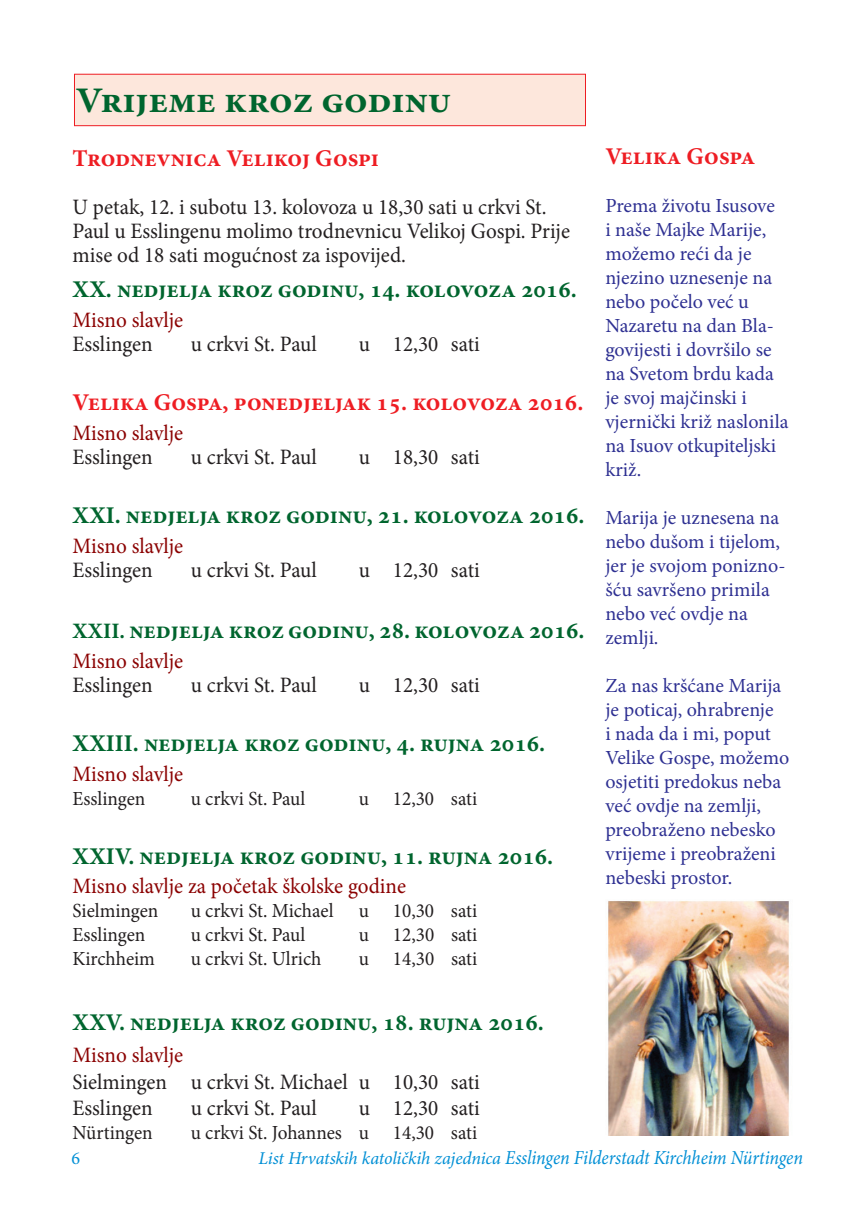
<style>
.page{position:relative;width:857px;height:1225px;background:#fff}
.page>*{position:absolute;margin:0;border:0;box-sizing:border-box;transform-origin:0 0}
.t1{font:700 36px "Minion Pro";color:#00652e;scale:1.06 1}
.t2{font:700 24px "Minion Pro";color:#00652e}
.t3{font:700 24px "Minion Pro";color:#ee1d23}
.t4{font:22px/24px "Minion Pro";color:#231f20;scale:.96 1}
.t5{font:22px "Minion Pro";letter-spacing:-.005em;color:#8b0202;scale:.96 1}
.t6{font:20px/24px "Minion Pro";color:#2e3092}
.t7{font:20px "Minion Pro";color:#231f20;scale:.96 1}
.t8{font:italic 19.8px "Minion Pro";letter-spacing:-.01em;color:#008fd5;scale:.91 1}
.t9{font:18px "Minion Pro";color:#008fd5}
.s1{font-size:22px}
.s2{font-size:18px}
</style>
<div class="page">
<div style="left:74px;top:74px;width:511px;height:52px;background:#fde7dc;border:1px solid #ee1d23"></div>
<div style="left:576px;top:405px;width:8px;height:7px;border:4px solid #fff;border-radius:50%"></div>
<img style="left:608px;top:901px;width:181px;height:234px">
<h1 class="t1" style="left:76px;top:75px;width:355px">Vrijeme kroz godinu</h1>
<p class="t3" style="left:72px;top:141px;width:308px">Trodnevnica Velikoj Gospi</p>
<p class="t4" style="left:72px;top:195px;width:519px">U petak, 12. i subotu 13. kolovoza u 18,30 sati u crkvi St.<br>Paul u Esslingenu molimo trodnevnicu Velikoj Gospi. Prije mise od 18 sati mogućnost za ispovijed.</p>
<p class="t2" style="left:72px;top:273px;width:505px">XX. nedjelja kroz godinu, 14. kolovoza 2016.</p>
<p class="t5" style="left:72px;top:305px;width:117px">Misno slavlje</p>
<p class="t4" style="left:72px;top:332px;width:85px">Esslingen</p>
<p class="t4" style="left:190px;top:332px;width:133px">u crkvi St. Paul</p>
<p class="t4" style="left:358px;top:332px;width:127px">u 12,30 sati</p>
<p class="t3" style="left:72px;top:386px;width:512px">Velika Gospa, ponedjeljak 15. kolovoza 2016.</p>
<p class="t5" style="left:72px;top:418px;width:117px">Misno slavlje</p>
<p class="t4" style="left:72px;top:445px;width:85px">Esslingen</p>
<p class="t4" style="left:190px;top:445px;width:133px">u crkvi St. Paul</p>
<p class="t4" style="left:358px;top:445px;width:127px">u 18,30 sati</p>
<p class="t2" style="left:72px;top:499px;width:513px">XXI. nedjelja kroz godinu, 21. kolovoza 2016.</p>
<p class="t5" style="left:72px;top:531px;width:117px">Misno slavlje</p>
<p class="t4" style="left:72px;top:558px;width:85px">Esslingen</p>
<p class="t4" style="left:190px;top:558px;width:133px">u crkvi St. Paul</p>
<p class="t4" style="left:358px;top:558px;width:127px">u 12,30 sati</p>
<p class="t2" style="left:72px;top:614px;width:513px"><span class="s1">XXII.</span> nedjelja kroz godinu, 28. kolovoza 2016.</p>
<p class="t5" style="left:72px;top:646px;width:117px">Misno slavlje</p>
<p class="t4" style="left:72px;top:673px;width:85px">Esslingen</p>
<p class="t4" style="left:190px;top:673px;width:133px">u crkvi St. Paul</p>
<p class="t4" style="left:358px;top:673px;width:127px">u 12,30 sati</p>
<p class="t2" style="left:72px;top:727px;width:474px">XXIII. nedjelja kroz godinu, 4. rujna 2016.</p>
<p class="t5" style="left:72px;top:759px;width:117px">Misno slavlje</p>
<p class="t7" style="left:72px;top:785px;width:77px">Esslingen</p>
<p class="t7" style="left:190px;top:785px;width:121px">u crkvi St. Paul</p>
<p class="t7" style="left:358px;top:785px;width:125px">u 12,30 sati</p>
<p class="t2" style="left:72px;top:839px;width:482px">XXIV. nedjelja kroz godinu, 11. rujna 2016.</p>
<p class="t5" style="left:72px;top:871px;width:348px">Misno slavlje za početak školske godine</p>
<p class="t7" style="left:72px;top:897px;width:91px">Sielmingen</p>
<p class="t7" style="left:190px;top:897px;width:150px">u crkvi St. Michael</p>
<p class="t7" style="left:358px;top:897px;width:125px">u 10,30 sati</p>
<p class="t7" style="left:73px;top:921px;width:77px">Esslingen</p>
<p class="t7" style="left:191px;top:921px;width:121px">u crkvi St. Paul</p>
<p class="t7" style="left:359px;top:921px;width:125px">u 12,30 sati</p>
<p class="t7" style="left:73px;top:945px;width:87px">Kirchheim</p>
<p class="t7" style="left:191px;top:945px;width:137px">u crkvi St. Ulrich</p>
<p class="t7" style="left:359px;top:945px;width:125px">u 14,30 sati</p>
<p class="t2" style="left:72px;top:1005px;width:472px">XXV. nedjelja kroz godinu, 18. rujna 2016.</p>
<p class="t5" style="left:72px;top:1040px;width:117px">Misno slavlje</p>
<p class="t4" style="left:72px;top:1068px;width:425px;line-height:26.4px">Sielmingen u crkvi St. Michael u 10,30 sati<br>Esslingen</p>
<p class="t4" style="left:190px;top:1096px;width:133px">u crkvi St. Paul</p>
<p class="t4" style="left:358px;top:1096px;width:127px">u 12,30 sati</p>
<p class="t7" style="left:72px;top:1119px;width:85px">Nürtingen</p>
<p class="t7" style="left:190px;top:1119px;width:300px">u crkvi St. Johannes u 14,30 sati</p>
<p class="t3" style="left:605px;top:139px;width:151px">Velika Gospa</p>
<p class="t6" style="left:605px;top:194px;width:185px">Prema životu Isusove<br>i naše Majke Marije, možemo reći da je njezino uznesenje na nebo počelo već u<br>Nazaretu na dan Bla&shy;govijesti i dovršilo se na Svetom brdu kada je svoj majčinski i vjernički križ naslonila na Isuov otkupiteljski križ.</p>
<p class="t6" style="left:605px;top:506px;width:181px">Marija je uznesena na nebo dušom i tijelom, jer je svojom ponizno&shy;šću savršeno primila nebo već ovdje na zemlji.</p>
<p class="t6" style="left:605px;top:674px;width:185px">Za nas kršćane Marija je poticaj, ohrabrenje<br>i nada da i mi, poput<br>Velike Gospe, možemo osjetiti predokus neba već ovdje na zemlji, preobraženo nebesko vrijeme i preobraženi nebeski prostor.</p>
<p class="t9" style="left:71px;top:1146px;width:10px">6</p>
<p class="t8" style="left:258px;top:1144px;width:599px"><span class="s2">List Hrvatskih katoličkih zajednica</span> Esslingen Filderstadt Kirchheim Nürtingen</p>
</div>
